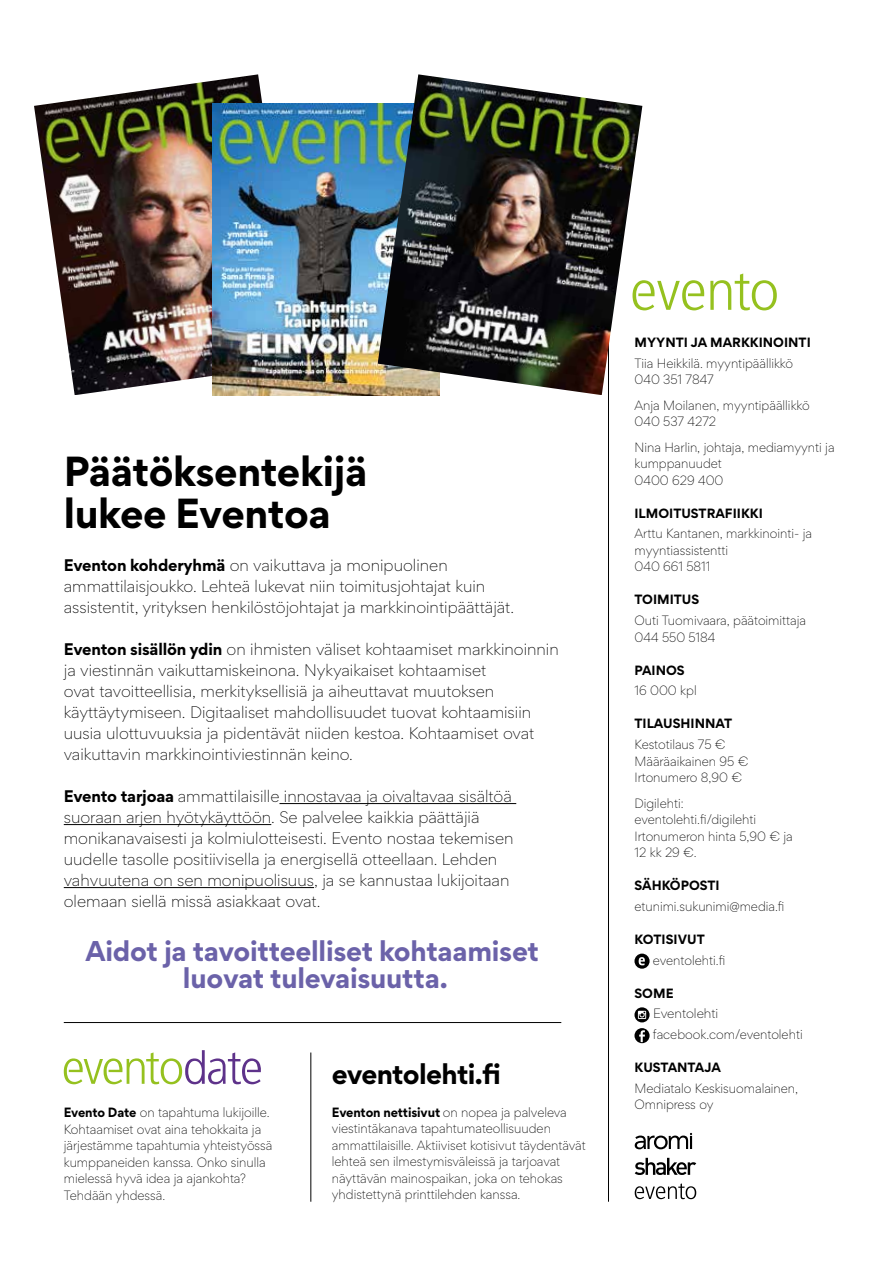
<style>
.page{position:relative;width:893px;height:1263px;background:#fff}
.page>*{position:absolute;margin:0;border:0;box-sizing:border-box;transform-origin:0 0}
.t1{font:700 37.5px/42px "Gordita";letter-spacing:-.01em;color:#000}
.t2{font:700 25.5px/27px "Gordita";letter-spacing:-.01em;color:#6b62a9;text-align:center}
.t3{font:700 25.5px "Gordita";letter-spacing:-.03em;color:#000}
.t4{font:300 15px/21px "Gordita";color:#000}
.t5{font:300 12px/16.5px "Gordita";color:#000}
.t6{font:700 12px "Gordita";color:#000}
.s1{font-weight:700}
</style>
<div class="page">
<hr style="left:608px;top:208px;width:1px;height:994px;background:#000">
<img style="left:34px;top:74px;width:229px;height:321px">
<svg style="left:64px;top:1050px;width:197px;height:34px"></svg>
<hr style="left:311px;top:1052px;width:1px;height:150px;background:#000">
<hr style="left:279px;top:803px;width:237px;height:1px;background:#000">
<hr style="left:64px;top:824px;width:207px;height:1px;background:#000">
<hr style="left:64px;top:887px;width:250px;height:1px;background:#000">
<svg style="left:634px;top:953px;width:16px;height:16px"></svg>
<svg style="left:639px;top:957px;width:6px;height:8px"></svg>
<svg style="left:634px;top:1007px;width:16px;height:15px"></svg>
<svg style="left:638px;top:1011px;width:8px;height:8px"></svg>
<svg style="left:634px;top:1028px;width:16px;height:15px"></svg>
<svg style="left:639px;top:1030px;width:6px;height:12px"></svg>
<svg style="left:635px;top:1133px;width:57px;height:16px"></svg>
<svg style="left:635px;top:1158px;width:61px;height:17px"></svg>
<svg style="left:635px;top:1183px;width:61px;height:16px"></svg>
<svg style="left:642px;top:273px;width:135px;height:37px"></svg>
<img style="left:213px;top:103px;width:165px;height:292px">
<img style="left:378px;top:74px;width:264px;height:321px">
<hr style="left:64px;top:1022px;width:497px;height:1px;background:#000">
<h1 class="t1" style="left:64px;top:449px;width:305px">Päätöksentekijä lukee Eventoa</h1>
<p class="t4" style="left:64px;top:554px;width:452px"><span class="s1">Eventon kohderyhmä</span> on vaikuttava ja monipuolinen ammattilaisjoukko. Lehteä lukevat niin toimitusjohtajat kuin assistentit, yrityksen henkilöstöjohtajat ja markkinointipäättäjät.</p>
<p class="t4" style="left:64px;top:638px;width:496px"><span class="s1">Eventon sisällön ydin</span> on ihmisten väliset kohtaamiset markkinoinnin ja viestinnän vaikuttamiskeinona. Nykyaikaiset kohtaamiset<br>ovat tavoitteellisia, merkityksellisiä ja aiheuttavat muutoksen käyttäytymiseen. Digitaaliset mahdollisuudet tuovat kohtaamisiin uusia ulottuvuuksia ja pidentävät niiden kestoa. Kohtaamiset ovat vaikuttavin markkinointiviestinnän keino.</p>
<p class="t4" style="left:64px;top:785px;width:451px"><span class="s1">Evento tarjoaa</span> ammattilaisille innostavaa ja oivaltavaa sisältöä suoraan arjen hyötykäyttöön. Se palvelee kaikkia päättäjiä monikanavaisesti ja kolmiulotteisesti. Evento nostaa tekemisen uudelle tasolle positiivisella ja energisellä otteellaan. Lehden vahvuutena on sen monipuolisuus, ja se kannustaa lukijoitaan olemaan siellä missä asiakkaat ovat.</p>
<h2 class="t2" style="left:85px;top:936px;width:455px">Aidot ja tavoitteelliset kohtaamiset luovat tulevaisuutta.</h2>
<p class="t5" style="left:64px;top:1103px;width:210px"><span class="s1">Evento Date</span> on tapahtuma lukijoille.<br>Kohtaamiset ovat aina tehokkaita ja järjestämme tapahtumia yhteistyössä kumppaneiden kanssa. Onko sinulla mielessä hyvä idea ja ajankohta?<br>Tehdään yhdessä.</p>
<h2 class="t3" style="left:332px;top:1053px;width:171px">eventolehti.fi</h2>
<p class="t5" style="left:332px;top:1103px;width:255px"><span class="s1">Eventon nettisivut</span> on nopea ja palveleva viestintäkanava tapahtumateollisuuden ammattilaisille. Aktiiviset kotisivut täydentävät lehteä sen ilmestymisväleissä ja tarjoavat näyttävän mainospaikan, joka on tehokas yhdistettynä printtilehden kanssa.</p>
<p class="t6" style="left:634px;top:333px;width:178px">MYYNTI JA MARKKINOINTI</p>
<p class="t5" style="left:634px;top:354px;width:160px">Tiia Heikkilä. myyntipäällikkö<br>040 351 7847</p>
<p class="t5" style="left:634px;top:396px;width:177px">Anja Moilanen, myyntipäällikkö<br>040 537 4272</p>
<p class="t5" style="left:634px;top:438px;width:202px">Nina Harlin, johtaja, mediamyynti ja kumppanuudet<br>0400 629 400</p>
<p class="t6" style="left:634px;top:503px;width:130px">ILMOITUSTRAFIIKKI</p>
<p class="t5" style="left:634px;top:525px;width:179px">Arttu Kantanen, markkinointi- ja myyntiassistentti<br>040 661 5811</p>
<p class="t6" style="left:634px;top:590px;width:66px">TOIMITUS</p>
<p class="t5" style="left:634px;top:612px;width:173px">Outi Tuomivaara, päätoimittaja<br>044 550 5184</p>
<p class="t6" style="left:634px;top:660px;width:52px">PAINOS</p>
<p class="t5" style="left:634px;top:682px;width:64px">16 000 kpl</p>
<p class="t6" style="left:634px;top:714px;width:99px">TILAUSHINNAT</p>
<p class="t5" style="left:634px;top:736px;width:115px">Kestotilaus 75 €<br>Määräaikainen 95 €<br>Irtonumero 8,90 €</p>
<p class="t5" style="left:634px;top:794px;width:160px">Digilehti: eventolehti.fi/digilehti<br>Irtonumeron hinta 5,90 € ja<br>12 kk 29 €.</p>
<p class="t6" style="left:634px;top:876px;width:87px">SÄHKÖPOSTI</p>
<p class="t5" style="left:634px;top:897px;width:151px">etunimi.sukunimi@media.fi</p>
<p class="t6" style="left:634px;top:930px;width:72px">KOTISIVUT</p>
<p class="t5" style="left:653px;top:951px;width:74px">eventolehti.fi</p>
<p class="t6" style="left:634px;top:983px;width:41px">SOME</p>
<p class="t5" style="left:653px;top:1003px;width:151px;line-height:20.7px">Eventolehti facebook.com/eventolehti</p>
<p class="t6" style="left:634px;top:1058px;width:88px">KUSTANTAJA</p>
<p class="t5" style="left:634px;top:1079px;width:165px">Mediatalo Keskisuomalainen,<br>Omnipress oy</p>
</div>
